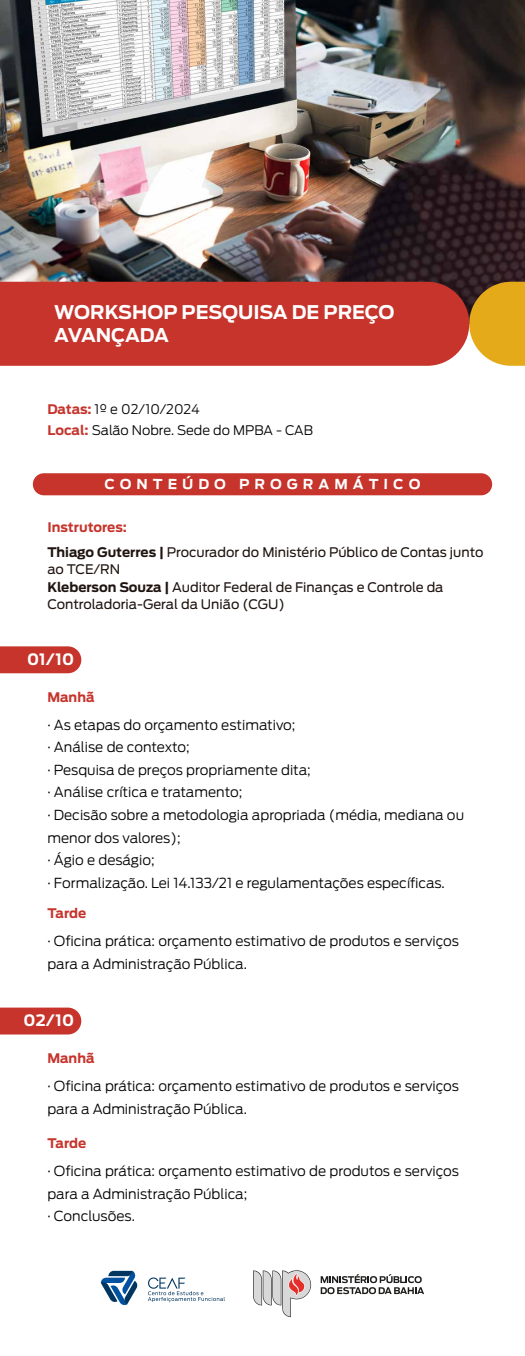
<style>
.page{position:relative;width:525px;height:1356px;background:#fff}
.page>*{position:absolute;margin:0;border:0;box-sizing:border-box;transform-origin:0 0}
.t1{font:700 18.75px/22.5px "Antenna";color:#fff}
.t2{font:700 15.62px "Antenna";color:#fff}
.t3{font:300 13.75px/22.5px "Antenna";color:#000}
.t4{font:700 13.75px "Antenna";color:#fff}
.t5{font:13.12px/17.5px "Antenna";color:#1f140f}
.t6{font:300 13.12px/20.6px "Antenna";color:#000}
.t7{font:700 13.12px "Antenna";color:#c6342c}
.s1{font-weight:700;color:#c6342c}
.s2{font-weight:700}
</style>
<div class="page">
<img style="left:0;top:0;width:525px;height:282px">
<svg style="left:469px;top:282px;width:56px;height:84px;background:#d8a52e"></svg>
<div style="left:0;top:282px;width:469px;height:84px;background:#c6342c"></div>
<div style="left:33px;top:473px;width:459px;height:22px;background:#c6342c;border-radius:11px"></div>
<svg style="left:0;top:646px;width:81px;height:27px;background:#c83d35"></svg>
<svg style="left:0;top:1007px;width:81px;height:27px;background:#c83e36"></svg>
<svg style="left:253px;top:1270px;width:58px;height:46px"></svg>
<svg style="left:321px;top:1274px;width:103px;height:19px"></svg>
<svg style="left:101px;top:1270px;width:37px;height:35px"></svg>
<svg style="left:148px;top:1277px;width:77px;height:24px"></svg>
<h1 class="t1" style="left:54px;top:301px;width:342px">WORKSHOP PESQUISA DE PREÇO<br>AVANÇADA</h1>
<p class="t6" style="left:47px;top:399px;width:267px"><span class="s1">Datas:</span> 1º e 02/10/2024<br><span class="s1">Local:</span> Salão Nobre. Sede do MPBA - CAB</p>
<p class="t4" style="left:105px;top:473px;width:317px;rotate:1deg">CONTEÚDO PROGRAMÁTICO</p>
<p class="t5" style="left:47px;top:514px;width:438px;line-height:25px"><span class="s1">Instrutores:<br></span><span class="s2">Thiago Guterres |</span> Procurador do Ministério Público de Contas junto</p>
<p class="t5" style="left:47px;top:560px;width:398px">ao TCE/RN<br><span class="s2">Kleberson Souza |</span> Auditor Federal de Finanças e Controle da<br>Controladoria-Geral da União (CGU)</p>
<p class="t2" style="left:27px;top:649px;width:48px">01/10</p>
<p class="t7" style="left:47px;top:688px;width:49px">Manhã</p>
<p class="t3" style="left:47px;top:713px;width:418px">· As etapas do orçamento estimativo;<br>· Análise de contexto;<br>· Pesquisa de preços propriamente dita;<br>· Análise crítica e tratamento;<br>· Decisão sobre a metodologia apropriada (média, mediana ou menor dos valores);<br>· Ágio e deságio;<br>· Formalização. Lei 14.133/21 e regulamentações específicas.</p>
<p class="t7" style="left:47px;top:905px;width:40px">Tarde</p>
<p class="t3" style="left:47px;top:930px;width:413px">· Oficina prática: orçamento estimativo de produtos e serviços para a Administração Pública.</p>
<p class="t2" style="left:24px;top:1010px;width:52px">02/10</p>
<p class="t7" style="left:47px;top:1049px;width:49px">Manhã</p>
<p class="t3" style="left:47px;top:1074px;width:413px">· Oficina prática: orçamento estimativo de produtos e serviços para a Administração Pública.</p>
<p class="t7" style="left:47px;top:1135px;width:40px">Tarde</p>
<p class="t3" style="left:47px;top:1159px;width:413px">· Oficina prática: orçamento estimativo de produtos e serviços para a Administração Pública;<br>· Conclusões.</p>
</div>
